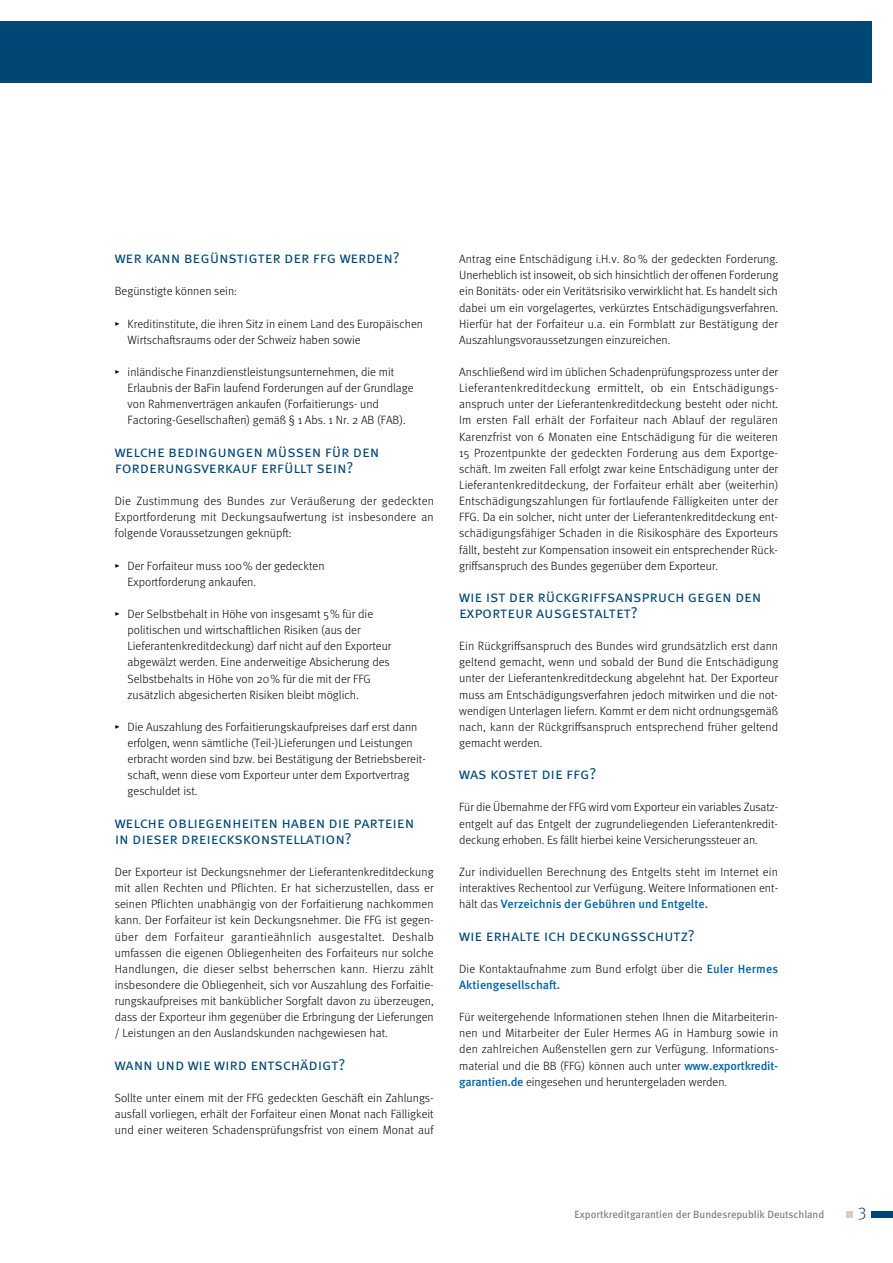
<style>
.page{position:relative;width:893px;height:1263px;background:#fff}
.page>*{position:absolute;margin:0;border:0;box-sizing:border-box;transform-origin:0 0}
.t1{font:300 17.25px "Meta Pro";color:#004775}
.t2{font:15.75px/16.2px "Meta Pro Norm";letter-spacing:-.01em;color:#004775}
.t3{font:300 12px/16.2px "Meta Pro";color:#000;text-align:justify}
.t4{font:10.5px "Meta Pro";letter-spacing:-.005em;color:#7a766d}
.s1{font-weight:500;color:#0063a4}
</style>
<div class="page">
<div style="left:872px;top:1211px;width:21px;height:7px;background:#004775"></div>
<div style="left:846px;top:1211px;width:7px;height:7px;background:#d5cfc2"></div>
<div style="left:0;top:21px;width:872px;height:62px;background:#004775"></div>
<h2 class="t2" style="left:115px;top:249px;width:286px">wer kann begünstigter der ffg werden?</h2>
<p class="t3" style="left:115px;top:283px;width:124px">Begünstigte können sein:</p>
<p class="t3" style="left:128px;top:315px;width:297px;text-indent:-13px">▸ Kreditinstitute, die ihren Sitz in einem Land des Europäischen<br>Wirtschaftsraums oder der Schweiz haben sowie</p>
<p class="t3" style="left:128px;top:363px;width:288px;text-align:left;text-indent:-13px">▸ inländische Finanzdienstleistungsunternehmen, die mit Erlaubnis der BaFin laufend Forderungen auf der Grundlage von Rahmenverträgen ankaufen (Forfaitierungs- und Factoring-Gesellschaften) gemäß § 1 Abs. 1 Nr. 2 AB (FAB).</p>
<h2 class="t2" style="left:115px;top:442px;width:266px">welche bedingungen müssen für den forderungsverkauf erfüllt sein?</h2>
<p class="t3" style="left:115px;top:492px;width:321px">Die Zustimmung des Bundes zur Veräußerung der gedeckten Exportforderung mit Deckungsaufwertung ist insbesondere an folgende Voraussetzungen geknüpft:</p>
<p class="t3" style="left:128px;top:557px;width:198px;text-indent:-13px">▸ Der Forfaiteur muss 100 % der gedeckten<br>Exportforderung ankaufen.</p>
<p class="t3" style="left:128px;top:605px;width:265px;text-align:left;text-indent:-13px">▸ Der Selbstbehalt in Höhe von insgesamt 5 % für die politischen und wirtschaftlichen Risiken (aus der Lieferantenkreditdeckung) darf nicht auf den Exporteur abgewälzt werden. Eine anderweitige Absicherung des Selbstbehalts in Höhe von 20 % für die mit der FFG zusätzlich abgesicherten Risiken bleibt möglich.</p>
<p class="t3" style="left:128px;top:718px;width:300px;text-align:left;text-indent:-13px">▸ Die Auszahlung des Forfaitierungskaufpreises darf erst dann erfolgen, wenn sämtliche (Teil-)Lieferungen und Leistungen erbracht worden sind bzw. bei Bestätigung der Betriebsbereit&shy;schaft, wenn diese vom Exporteur unter dem Exportvertrag geschuldet ist.</p>
<h2 class="t2" style="left:115px;top:813px;width:301px">welche obliegenheiten haben die parteien in dieser dreieckskonstellation?</h2>
<p class="t3" style="left:115px;top:863px;width:321px">Der Exporteur ist Deckungsnehmer der Lieferantenkreditdeckung mit allen Rechten und Pflichten. Er hat sicherzustellen, dass er seinen Pflichten unabhängig von der Forfaitierung nachkommen kann. Der Forfaiteur ist kein Deckungsnehmer. Die FFG ist gegen&shy;über dem Forfaiteur garantieähnlich ausgestaltet. Deshalb umfassen die eigenen Obliegenheiten des Forfaiteurs nur solche Handlungen, die dieser selbst beherrschen kann. Hierzu zählt insbesondere die Obliegenheit, sich vor Auszahlung des Forfaitie&shy;rungskaufpreises mit banküblicher Sorgfalt davon zu überzeugen, dass der Exporteur ihm gegenüber die Erbringung der Lieferungen / Leistungen an den Auslandskunden nachgewiesen hat.</p>
<h2 class="t2" style="left:115px;top:1055px;width:232px">wann und wie wird entschädigt?</h2>
<p class="t3" style="left:115px;top:1089px;width:320px">Sollte unter einem mit der FFG gedeckten Geschäft ein Zahlungs&shy;ausfall vorliegen, erhält der Forfaiteur einen Monat nach Fälligkeit und einer weiteren Schadensprüfungsfrist von einem Monat auf</p>
<p class="t3" style="left:459px;top:250px;width:321px">Antrag eine Entschädigung i.H.v. 80 % der gedeckten Forderung.<br>Unerheblich ist insoweit, ob sich hinsichtlich der offenen Forderung ein Bonitäts- oder ein Veritätsrisiko verwirklicht hat. Es handelt sich dabei um ein vorgelagertes, verkürztes Entschädigungsverfahren.<br>Hierfür hat der Forfaiteur u.a. ein Formblatt zur Bestätigung der Auszahlungsvoraussetzungen einzureichen.</p>
<p class="t3" style="left:459px;top:363px;width:321px">Anschließend wird im üblichen Schadenprüfungsprozess unter der Lieferantenkreditdeckung ermittelt, ob ein Entschädigungs&shy;anspruch unter der Lieferantenkreditdeckung besteht oder nicht.<br>Im ersten Fall erhält der Forfaiteur nach Ablauf der regulären Karenzfrist von 6 Monaten eine Entschädigung für die weiteren 15 Prozentpunkte der gedeckten Forderung aus dem Exportge&shy;schäft. Im zweiten Fall erfolgt zwar keine Entschädigung unter der Lieferantenkreditdeckung, der Forfaiteur erhält aber (weiterhin)<br>Entschädigungszahlungen für fortlaufende Fälligkeiten unter der FFG. Da ein solcher, nicht unter der Lieferantenkreditdeckung ent&shy;schädigungsfähiger Schaden in die Risikosphäre des Exporteurs fällt, besteht zur Kompensation insoweit ein entsprechender Rück&shy;griffsanspruch des Bundes gegenüber dem Exporteur.</p>
<h2 class="t2" style="left:459px;top:587px;width:304px">wie ist der rückgriffsanspruch gegen den exporteur ausgestaltet?</h2>
<p class="t3" style="left:459px;top:637px;width:321px">Ein Rückgriffsanspruch des Bundes wird grundsätzlich erst dann geltend gemacht, wenn und sobald der Bund die Entschädigung unter der Lieferantenkreditdeckung abgelehnt hat. Der Exporteur muss am Entschädigungsverfahren jedoch mitwirken und die not&shy;wendigen Unterlagen liefern. Kommt er dem nicht ordnungsgemäß nach, kann der Rückgriffsanspruch entsprechend früher geltend gemacht werden.</p>
<h2 class="t2" style="left:459px;top:765px;width:139px">was kostet die ffg?</h2>
<p class="t3" style="left:459px;top:799px;width:320px">Für die Übernahme der FFG wird vom Exporteur ein variables Zusatz&shy;entgelt auf das Entgelt der zugrundeliegenden Lieferantenkredit&shy;deckung erhoben. Es fällt hierbei keine Versicherungssteuer an.</p>
<p class="t3" style="left:459px;top:863px;width:320px">Zur individuellen Berechnung des Entgelts steht im Internet ein interaktives Rechentool zur Verfügung. Weitere Informationen ent&shy;hält das <span class="s1">Verzeichnis der Gebühren und Entgelte.</span></p>
<h2 class="t2" style="left:459px;top:926px;width:237px">wie erhalte ich deckungsschutz?</h2>
<p class="t3" style="left:459px;top:960px;width:320px">Die Kontaktaufnahme zum Bund erfolgt über die <span class="s1">Euler Hermes<br>Aktiengesellschaft.</span></p>
<p class="t3" style="left:459px;top:1008px;width:321px">Für weitergehende Informationen stehen Ihnen die Mitarbeiterin&shy;nen und Mitarbeiter der Euler Hermes AG in Hamburg sowie in den zahlreichen Außenstellen gern zur Verfügung. Informations&shy;material und die BB (FFG) können auch unter <span class="s1">www.exportkredit&shy;garantien.de</span> eingesehen und heruntergeladen werden.</p>
<p class="t4" style="left:575px;top:1206px;width:251px">Exportkreditgarantien der Bundesrepublik Deutschland</p>
<h1 class="t1" style="left:858px;top:1200px;width:10px">3</h1>
</div>
